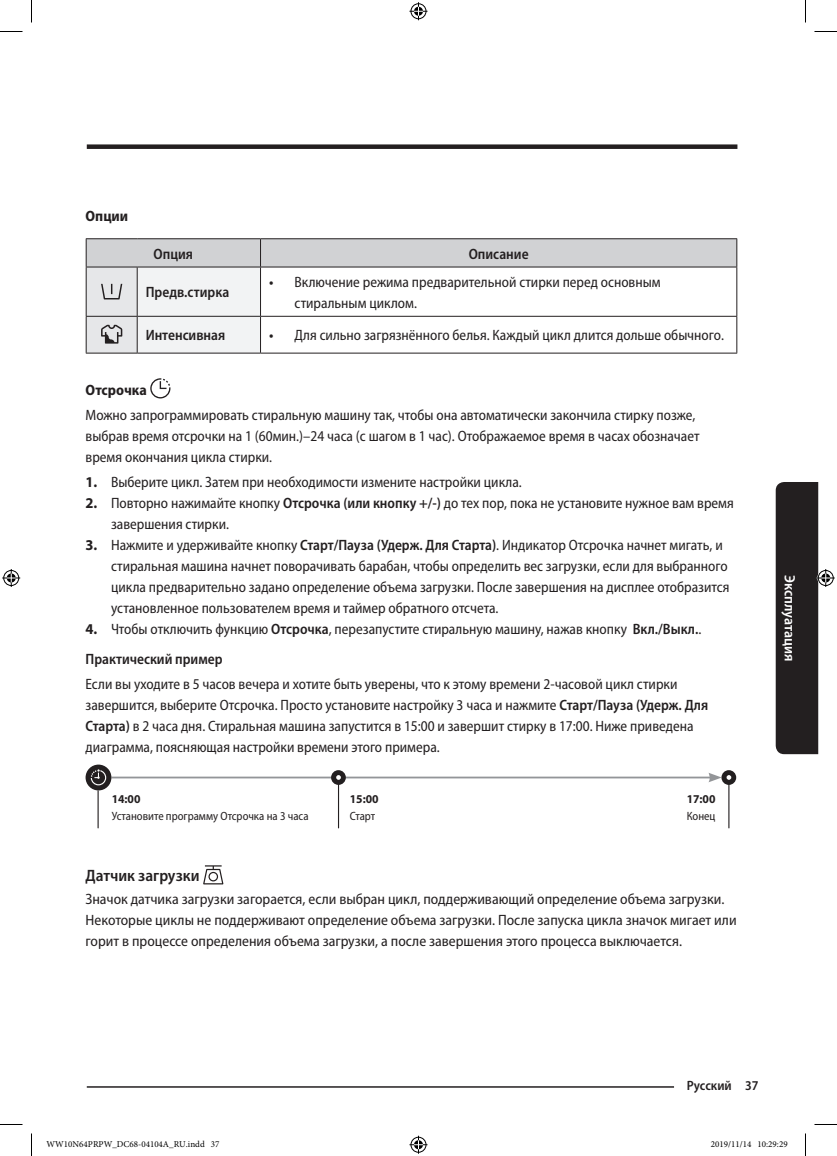
<style>
.page{position:relative;width:837px;height:1156px;background:#fff}
.page>*{position:absolute;margin:0;border:0;box-sizing:border-box;transform-origin:0 0}
.t1{font:600 semi-condensed 16.5px "Myriad Pro";color:#231f20}
.t2{font:semi-condensed 15px/21px "Myriad Pro";color:#231f20}
.t3{font:600 semi-condensed 15px "Myriad Pro";color:#231f20}
.t4{font:600 semi-condensed 15px "Myriad Pro";color:#fff}
.t5{font:700 semi-condensed 15px "Myriad Pro";color:#231f20}
.t6{font:600 semi-condensed 13.5px "Myriad Pro";color:#231f20}
.t7{font:semi-condensed 12px/16.8px "Myriad Pro";color:#231f20}
.t8{font:700 12px/16.8px "Myriad Pro";color:#231f20}
.t9{font:9px "Minion Pro";color:#000}
.s1{font-weight:600}
.s2{font-weight:700}
.s3{font-weight:700;font-stretch:normal}
.s4{font-weight:400;font-stretch:semi-condensed}
</style>
<div class="page">
<hr style="left:87px;top:1086px;width:650px;height:1px;background:#231f20">
<div style="left:674px;top:1077px;width:85px;height:15px;background:#fff"></div>
<div style="left:87px;top:144px;width:650px;height:5px;background:#231f20"></div>
<hr style="left:86px;top:238px;width:51px;height:1px;background:#231f20">
<hr style="left:137px;top:238px;width:123px;height:1px;background:#231f20">
<hr style="left:260px;top:238px;width:477px;height:1px;background:#231f20">
<hr style="left:86px;top:353px;width:51px;height:1px;background:#231f20">
<hr style="left:137px;top:353px;width:123px;height:1px;background:#231f20">
<hr style="left:260px;top:353px;width:477px;height:1px;background:#231f20">
<svg style="left:86px;top:239px;width:651px;height:114px"></svg>
<svg style="left:150px;top:378px;width:20px;height:20px"></svg>
<svg style="left:203px;top:865px;width:20px;height:19px"></svg>
<hr style="left:96px;top:776px;width:617px;height:2px;background:#939598">
<div style="left:331px;top:770px;width:15px;height:15px;background:#231f20;border-radius:50%"></div>
<hr style="left:338px;top:777px;width:1px;height:51px;background:#231f20">
<svg style="left:336px;top:775px;width:5px;height:5px"></svg>
<hr style="left:98px;top:777px;width:1px;height:51px;background:#231f20">
<div style="left:86px;top:764px;width:25px;height:26px;background:#231f20;border-radius:50%"></div>
<svg style="left:91px;top:769px;width:15px;height:16px"></svg>
<svg style="left:721px;top:770px;width:15px;height:15px"></svg>
<hr style="left:728px;top:777px;width:1px;height:51px;background:#231f20">
<svg style="left:708px;top:773px;width:23px;height:9px"></svg>
<svg style="left:0;top:31px;width:22px;height:1px"></svg>
<svg style="left:814px;top:31px;width:23px;height:1px"></svg>
<svg style="left:0;top:1124px;width:22px;height:1px"></svg>
<svg style="left:814px;top:1124px;width:23px;height:1px"></svg>
<svg style="left:31px;top:0;width:1px;height:22px"></svg>
<svg style="left:31px;top:1133px;width:1px;height:23px"></svg>
<svg style="left:805px;top:0;width:1px;height:22px"></svg>
<svg style="left:805px;top:1133px;width:1px;height:23px"></svg>
<svg style="left:409px;top:2px;width:18px;height:18px"></svg>
<svg style="left:409px;top:1136px;width:18px;height:18px"></svg>
<svg style="left:2px;top:569px;width:18px;height:18px"></svg>
<svg style="left:776px;top:482px;width:59px;height:272px"></svg>
<p class="t5" style="left:86px;top:207px;width:44px">Опции</p>
<p class="t3" style="left:154px;top:244px;width:41px">Опция</p>
<p class="t3" style="left:469px;top:244px;width:61px">Описание</p>
<p class="t3" style="left:146px;top:283px;width:85px">Предв.стирка</p>
<p class="t2" style="left:295px;top:271px;width:368px;text-indent:-26px"><span class="s1">•</span> Включение режима предварительной стирки перед основным стиральным циклом.</p>
<p class="t3" style="left:146px;top:326px;width:81px">Интенсивная</p>
<p class="t2" style="left:269px;top:325px;width:456px"><span class="s1">•</span> Для сильно загрязнённого белья. Каждый цикл длится дольше обычного.</p>
<p class="t2" style="left:86px;top:377px;width:611px;line-height:25.2px"><span class="s2">Отсрочка<br></span>Можно запрограммировать стиральную машину так, чтобы она автоматически закончила стирку позже,</p>
<p class="t2" style="left:86px;top:425px;width:615px">выбрав время отсрочки на 1 (60мин.)–24 часа (с шагом в 1 час). Отображаемое время в часах обозначает время окончания цикла стирки.</p>
<p class="t2" style="left:86px;top:471px;width:438px"><span class="s3">1.</span> Выберите цикл. Затем при необходимости измените настройки цикла.</p>
<p class="t2" style="left:111px;top:492px;width:624px;text-indent:-26px"><span class="s3">2.</span> Повторно нажимайте кнопку <span class="s1">Отсрочка (или кнопку +/-)</span> до тех пор, пока не установите нужное вам время завершения стирки.</p>
<p class="t2" style="left:111px;top:534px;width:620px;text-indent:-26px"><span class="s3">3.</span> Нажмите и удерживайте кнопку <span class="s1">Старт/Пауза (Удерж. Для Старта)</span>. Индикатор Отсрочка начнет мигать, и стиральная машина начнет поворачивать барабан, чтобы определить вес загрузки, если для выбранного цикла предварительно задано определение объема загрузки. После завершения на дисплее отобразится установленное пользователем время и таймер обратного отсчета.</p>
<p class="t2" style="left:86px;top:614px;width:617px;line-height:29.5px"><span class="s3">4.</span> Чтобы отключить функцию <span class="s1">Отсрочка</span>, перезапустите стиральную машину, нажав кнопку <span class="s1">Вкл./Выкл.</span>.<br><span class="s1">Практический пример</span></p>
<p class="t2" style="left:86px;top:673px;width:624px">Если вы уходите в 5 часов вечера и хотите быть уверены, что к этому времени 2-часовой цикл стирки завершится, выберите Отсрочка. Просто установите настройку 3 часа и нажмите <span class="s1">Старт/Пауза (Удерж. Для Старта)</span> в 2 часа дня. Стиральная машина запустится в 15:00 и завершит стирку в 17:00. Ниже приведена диаграмма, поясняющая настройки времени этого примера.</p>
<p class="t7" style="left:112px;top:791px;width:198px"><span class="s3">14:00<br></span>Установите программу Отсрочка на 3 часа</p>
<p class="t8" style="left:350px;top:790px;width:30px">15:00<br><span class="s4">Старт</span></p>
<p class="t8" style="left:687px;top:790px;width:30px">17:00<br><span class="s4">Конец</span></p>
<p class="t1" style="left:86px;top:865px;width:115px">Датчик загрузки</p>
<p class="t2" style="left:86px;top:888px;width:652px">Значок датчика загрузки загорается, если выбран цикл, поддерживающий определение объема загрузки.<br>Некоторые циклы не поддерживают определение объема загрузки. После запуска цикла значок мигает или горит в процессе определения объема загрузки, а после завершения этого процесса выключается.</p>
<p class="t4" style="left:799px;top:575px;width:88px;rotate:90deg">Эксплуатация</p>
<p class="t6" style="left:687px;top:1077px;width:73px">Русский 37</p>
<p class="t9" style="left:46px;top:1138px;width:175px">WW10N64PRPW_DC68-04104A_RU.indd 37</p>
<p class="t9" style="left:711px;top:1138px;width:78px">2019/11/14 10:29:29</p>
</div>
